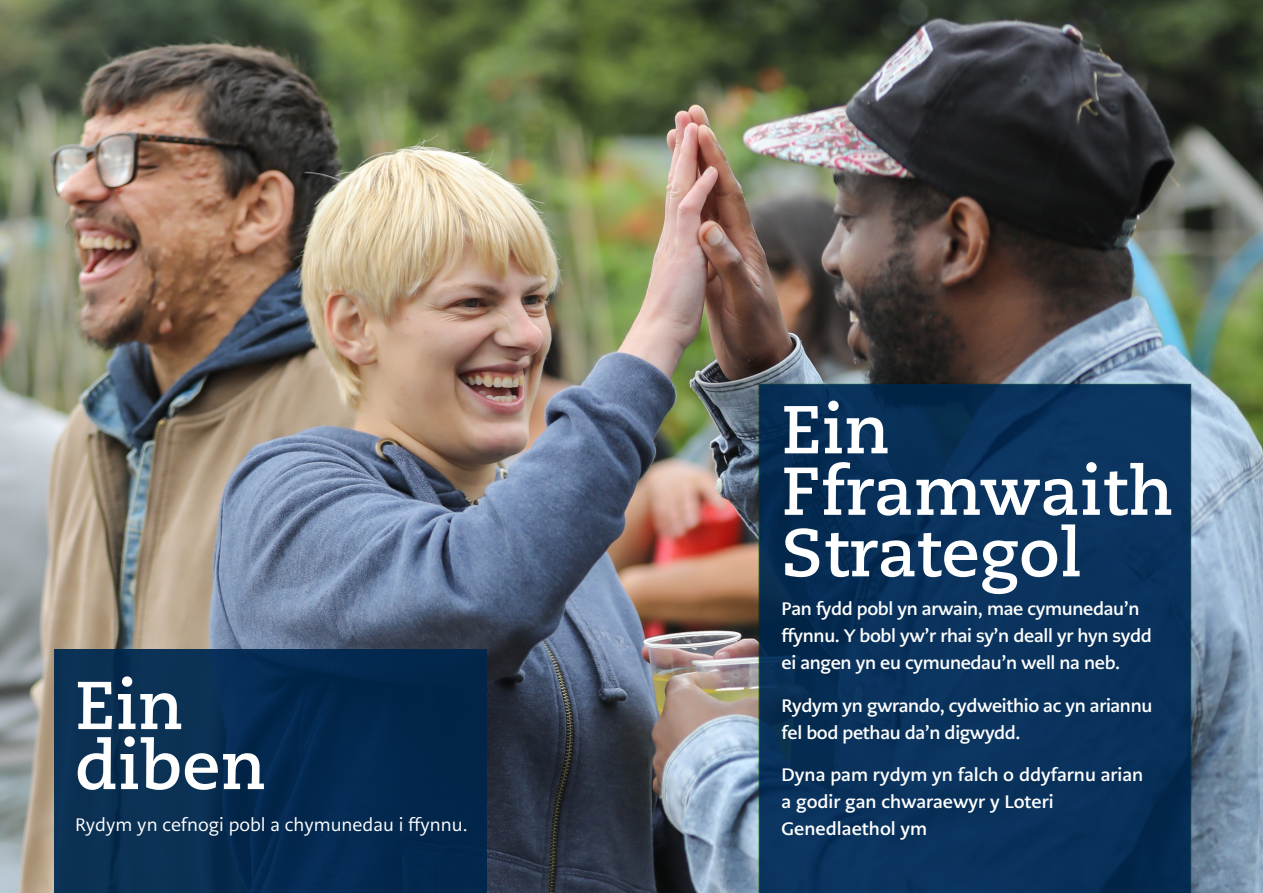
<style>
.page{position:relative;width:1263px;height:893px;background:#fff}
.page>*{position:absolute;margin:0;border:0;box-sizing:border-box;transform-origin:0 0}
.t1{font:700 67.5px/61.5px "Caecilia LT Pro 75";letter-spacing:.01em;color:#fff}
.t2{font:700 18px/27px "PMN Caecilia Sans Text";letter-spacing:-.02em;color:#fff}
.t3{font:700 18px/27px "PMN Caecilia Sans Text";color:#fff}
.t4{font:18px "PMN Caecilia Sans Text";color:#fff}
</style>
<div class="page">
<img style="left:0;top:0;width:1263px;height:893px">
<div style="left:54px;top:649px;width:433px;height:244px;background:#052a51"></div>
<svg style="left:759px;top:384px;width:432px;height:509px;background:#093259"></svg>
<p class="t1" style="left:75px;top:673px;width:109px">Ein</p>
<p class="t1" style="left:75px;top:733px;width:192px">diben</p>
<p class="t4" style="left:75px;top:813px;width:394px">Rydym yn cefnogi pobl a chymunedau i ffynnu.</p>
<p class="t1" style="left:782px;top:397px;width:393px">Ein<br>Fframwaith<br>Strategol</p>
<p class="t2" style="left:782px;top:595px;width:372px">Pan fydd pobl yn arwain, mae cymunedau’n ffynnu. Y bobl yw’r rhai sy’n deall yr hyn sydd ei angen yn eu cymunedau’n well na neb.</p>
<p class="t2" style="left:782px;top:691px;width:372px">Rydym yn gwrando, cydweithio ac yn ariannu fel bod pethau da’n digwydd.</p>
<p class="t3" style="left:782px;top:760px;width:363px">Dyna pam rydym yn falch o ddyfarnu arian a godir gan chwaraewyr y Loteri<br>Genedlaethol ym</p>
</div>
